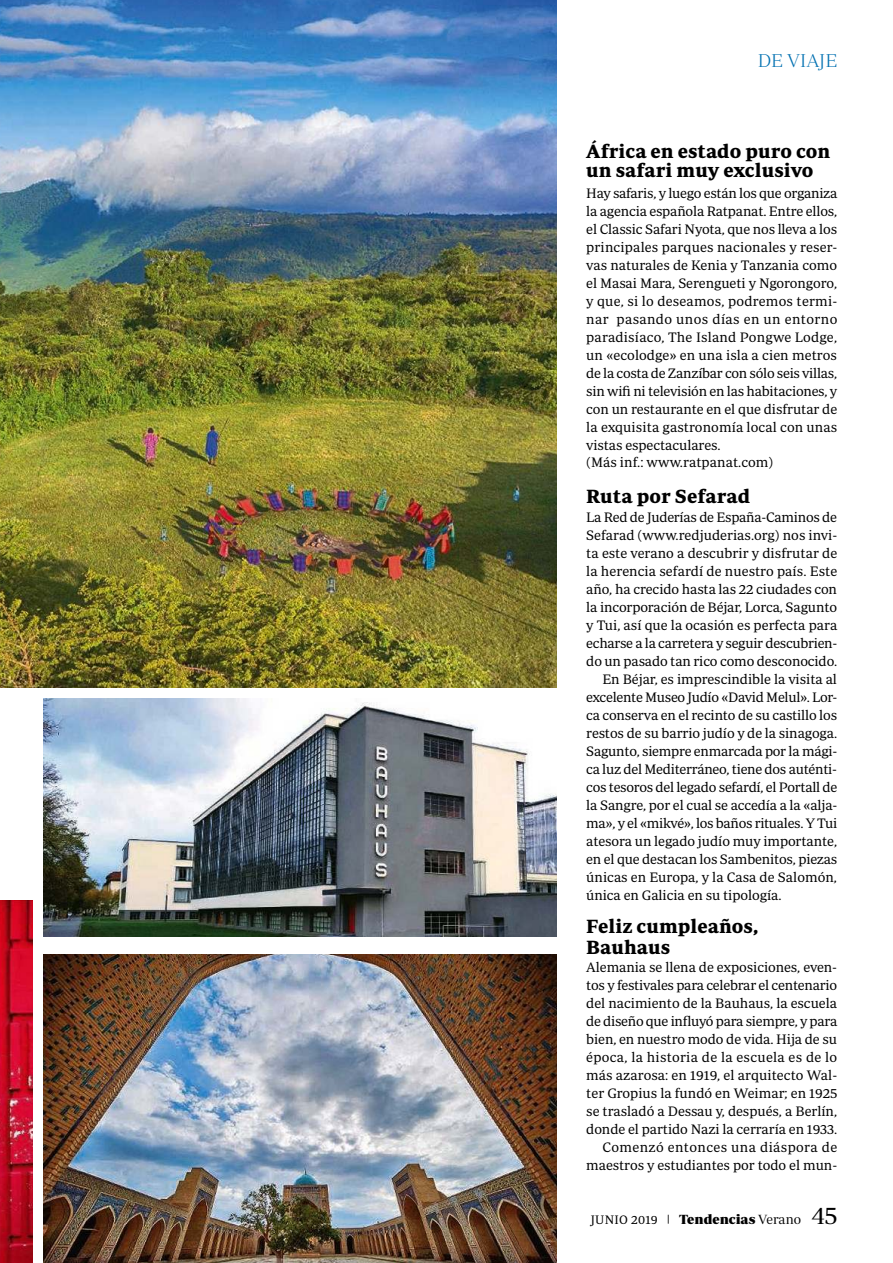
<style>
.page{position:relative;width:893px;height:1263px;background:#fff}
.page>*{position:absolute;margin:0;border:0;box-sizing:border-box;transform-origin:0 0}
.t1{font:700 19.5px/19.5px "ABC Text";letter-spacing:.005em;color:#000}
.t2{font:18.9px "ABC Display El";color:#0170b1}
.t3{font:13.95px/18px "ABC Text Lg";letter-spacing:-.01em;color:#000;text-align:justify}
.t4{font:13.5px "ABC Display";color:#000}
.s1{font-family:"ABC Text Lg";font-size:12.45px}
.s2{font-family:"ABC Text Lg";font-size:10.05px}
.s3{font-family:"ABC Display Lg"}
.s4{font-family:"ABC Display Lg";font-size:25.2px}
</style>
<div class="page">
<img style="left:0;top:900px;width:33px;height:363px">
<img style="left:44px;top:954px;width:513px;height:309px">
<img style="left:44px;top:698px;width:513px;height:238px">
<img style="left:0;top:0;width:557px;height:687px">
<h2 class="t2" style="left:758px;top:54px;width:81px">DE VIAJE</h2>
<h1 class="t1" style="left:586px;top:141px;width:246px">África en estado puro con un safari muy exclusivo</h1>
<p class="t3" style="left:586px;top:185px;width:253px">Hay safaris, y luego están los que organiza la agencia española Ratpanat. Entre ellos, el Classic Safari Nyota, que nos lleva a los principales parques nacionales y reser&shy;vas naturales de Kenia y Tanzania como el Masai Mara, Serengueti y Ngorongoro, y que, si lo deseamos, podremos termi&shy;nar pasando unos días en un entorno paradisíaco, The Island Pongwe Lodge, un «ecolodge» en una isla a cien metros de la costa de Zanzíbar con sólo seis villas, sin wifi ni televisión en las habitaciones, y con un restaurante en el que disfrutar de la exquisita gastronomía local con unas vistas espectaculares.</p>
<p class="t3" style="left:586px;top:454px;width:189px">(Más inf.: www.ratpanat.com)</p>
<h1 class="t1" style="left:586px;top:486px;width:165px">Ruta por Sefarad</h1>
<p class="t3" style="left:586px;top:509px;width:252px">La Red de Juderías de España-Caminos de</p>
<p class="t3" style="left:586px;top:527px;width:253px">Sefarad (www.redjuderias.org) nos invi-</p>
<p class="t3" style="left:586px;top:545px;width:253px">ta este verano a descubrir y disfrutar de</p>
<p class="t3" style="left:586px;top:563px;width:252px">la herencia sefardí de nuestro país. Este</p>
<p class="t3" style="left:586px;top:581px;width:252px">año, ha crecido hasta las 22 ciudades con</p>
<p class="t3" style="left:586px;top:599px;width:252px">la incorporación de Béjar, Lorca, Sagunto</p>
<p class="t3" style="left:586px;top:617px;width:253px">y Tui, así que la ocasión es perfecta para</p>
<p class="t3" style="left:586px;top:635px;width:253px">echarse a la carretera y seguir descubrien-</p>
<p class="t3" style="left:586px;top:653px;width:252px">do un pasado tan rico como desconocido.</p>
<p class="t3" style="left:602px;top:671px;width:236px">En Béjar, es imprescindible la visita al</p>
<p class="t3" style="left:586px;top:689px;width:252px">excelente Museo Judío «David Melul». Lor-</p>
<p class="t3" style="left:586px;top:707px;width:252px">ca conserva en el recinto de su castillo los</p>
<p class="t3" style="left:586px;top:725px;width:252px">restos de su barrio judío y de la sinagoga.</p>
<p class="t3" style="left:586px;top:743px;width:253px">Sagunto, siempre enmarcada por la mági-</p>
<p class="t3" style="left:586px;top:761px;width:252px">ca luz del Mediterráneo, tiene dos auténti-</p>
<p class="t3" style="left:586px;top:779px;width:253px">cos tesoros del legado sefardí, el Portall de</p>
<p class="t3" style="left:586px;top:797px;width:253px">la Sangre, por el cual se accedía a la «alja-</p>
<p class="t3" style="left:586px;top:815px;width:252px">ma», y el «mikvé», los baños rituales. Y Tui</p>
<p class="t3" style="left:586px;top:833px;width:252px">atesora un legado judío muy importante,</p>
<p class="t3" style="left:586px;top:851px;width:253px">en el que destacan los Sambenitos, piezas</p>
<p class="t3" style="left:586px;top:869px;width:252px">únicas en Europa, y la Casa de Salomón,</p>
<p class="t3" style="left:586px;top:887px;width:197px">única en Galicia en su tipología.</p>
<h1 class="t1" style="left:586px;top:915px;width:174px;line-height:21px">Feliz cumpleaños,<br>Bauhaus</h1>
<p class="t3" style="left:586px;top:959px;width:253px;text-align:right">Alemania se llena de exposiciones, even&shy;tos y festivales para celebrar el centenario del nacimiento de la Bauhaus, la escuela de diseño que influyó para siempre, y para bien, en nuestro modo de vida. Hija de su época, la historia de la escuela es de lo más azarosa: en 1919, el arquitecto Wal&shy;ter Gropius la fundó en Weimar; en 1925 se trasladó a Dessau y, después, a Berlín, donde el partido Nazi la cerraría en 1933.<br>Comenzó entonces una diáspora de maestros y estudiantes por todo el mun-</p>
<p class="t4" style="left:591px;top:1211px;width:248px"><span class="s1">JUNIO 2019</span> <span class="s2">|</span> Tendencias <span class="s3">Verano</span> <span class="s4">45</span></p>
</div>
